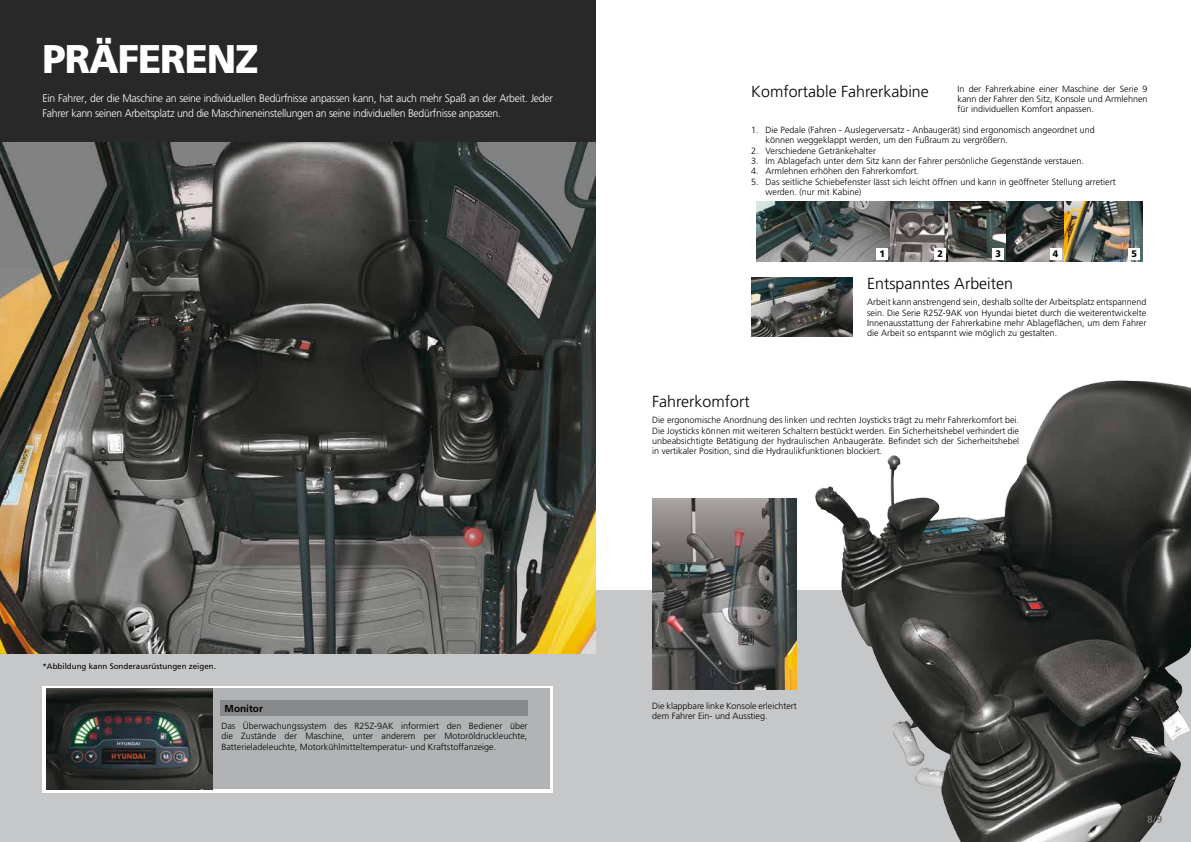
<style>
.page{position:relative;width:1191px;height:842px;background:#fff}
.page>*{position:absolute;margin:0;border:0;box-sizing:border-box;transform-origin:0 0}
.t1{font:900 40px "Frutiger LT Std";letter-spacing:-.025em;color:#fff;scale:.95 1}
.t2{font:300 16px "Frutiger LT Std";color:#000}
.t3{font:300 11px/15px "Frutiger LT Std";letter-spacing:-.025em;color:#fff;scale:.95 1}
.t4{font:700 10px "Frutiger LT Std";color:#000}
.t5{font:900 9.5px "Frutiger LT Std";color:#000;scale:.95 1}
.t6{font:300 9px/10.3px "Frutiger LT Std";color:#000;text-align:justify}
.t7{font:8px "Frutiger LT Std";color:#000}
</style>
<div class="page">
<div style="left:596px;top:591px;width:595px;height:251px;background:#c6c7c8"></div>
<img style="left:0;top:142px;width:595px;height:513px">
<div style="left:0;top:655px;width:595px;height:187px;background:#c6c7c8"></div>
<svg style="left:43px;top:686px;width:510px;height:106px;background:#e5e5e5"></svg>
<div style="left:56px;top:689px;width:493px;height:100px;background:#b1b3b4"></div>
<img style="left:813px;top:396px;width:369px;height:446px">
<img style="left:652px;top:499px;width:145px;height:191px">
<img style="left:46px;top:689px;width:166px;height:100px">
<img style="left:751px;top:277px;width:101px;height:59px">
<img style="left:756px;top:201px;width:135px;height:60px">
<svg style="left:891px;top:201px;width:57px;height:60px;background:#72706e"></svg>
<svg style="left:948px;top:201px;width:58px;height:60px;background:#4b4f4b"></svg>
<svg style="left:1006px;top:201px;width:58px;height:60px;background:#484c4a"></svg>
<img style="left:1064px;top:201px;width:78px;height:60px">
<div style="left:876px;top:248px;width:12px;height:11px;background:#fff"></div>
<div style="left:934px;top:248px;width:11px;height:11px;background:#fff"></div>
<div style="left:992px;top:248px;width:12px;height:11px;background:#fff"></div>
<div style="left:1050px;top:248px;width:11px;height:11px;background:#fff"></div>
<div style="left:1128px;top:248px;width:11px;height:11px;background:#fff"></div>
<svg style="left:1147px;top:816px;width:14px;height:7px"></svg>
<div style="left:0;top:0;width:595px;height:142px;background:#282829"></div>
<div style="left:220px;top:700px;width:308px;height:16px;background:#87888a"></div>
<h1 class="t1" style="left:43px;top:34px;width:229px">PRÄFERENZ</h1>
<p class="t3" style="left:43px;top:91px;width:539px">Ein Fahrer, der die Maschine an seine individuellen Bedürfnisse anpassen kann, hat auch mehr Spaß an der Arbeit. Jeder<br>Fahrer kann seinen Arbeitsplatz und die Maschineneinstellungen an seine individuellen Bedürfnisse anpassen.</p>
<p class="t7" style="left:43px;top:661px;width:175px">*Abbildung kann Sonderausrüstungen zeigen.</p>
<p class="t4" style="left:225px;top:703px;width:40px">Monitor</p>
<p class="t6" style="left:221px;top:721px;width:308px">Das Überwachungssystem des R25Z-9AK informiert den Bediener über die Zustände der Maschine, unter anderem per Motoröldruckleuchte, Batterieladeleuchte, Motorkühlmitteltemperatur- und Kraftstoffanzeige.</p>
<h2 class="t2" style="left:751px;top:82px;width:179px">Komfortable Fahrerkabine</h2>
<p class="t6" style="left:957px;top:83px;width:191px">In der Fahrerkabine einer Maschine der Serie 9 kann der Fahrer den Sitz, Konsole und Armlehnen für individuellen Komfort anpassen.</p>
<p class="t6" style="left:765px;top:125px;width:331px;text-indent:-14px">1. Die Pedale (Fahren - Auslegerversatz - Anbaugerät) sind ergonomisch angeordnet und können weggeklappt werden, um den Fußraum zu vergrößern.</p>
<p class="t6" style="left:751px;top:145px;width:126px">2. Verschiedene Getränkehalter</p>
<p class="t6" style="left:751px;top:156px;width:334px">3. Im Ablagefach unter dem Sitz kann der Fahrer persönliche Gegenstände verstauen.</p>
<p class="t6" style="left:751px;top:166px;width:170px">4. Armlehnen erhöhen den Fahrerkomfort.</p>
<p class="t6" style="left:765px;top:177px;width:352px;text-indent:-14px">5. Das seitliche Schiebefenster lässt sich leicht öffnen und kann in geöffneter Stellung arretiert werden. (nur mit Kabine)</p>
<p class="t5" style="left:879px;top:248px;width:7px">1</p>
<p class="t5" style="left:937px;top:248px;width:7px">2</p>
<p class="t5" style="left:995px;top:248px;width:7px">3</p>
<p class="t5" style="left:1053px;top:248px;width:7px">4</p>
<p class="t5" style="left:1131px;top:248px;width:7px">5</p>
<h2 class="t2" style="left:867px;top:275px;width:147px">Entspanntes Arbeiten</h2>
<p class="t6" style="left:867px;top:297px;width:281px">Arbeit kann anstrengend sein, deshalb sollte der Arbeitsplatz entspannend sein. Die Serie R25Z-9AK von Hyundai bietet durch die weiterentwickelte Innenausstattung der Fahrerkabine mehr Ablageflächen, um dem Fahrer die Arbeit so entspannt wie möglich zu gestalten.</p>
<h2 class="t2" style="left:652px;top:393px;width:99px">Fahrerkomfort</h2>
<p class="t6" style="left:652px;top:415px;width:368px">Die ergonomische Anordnung des linken und rechten Joysticks trägt zu mehr Fahrerkomfort bei.<br>Die Joysticks können mit weiteren Schaltern bestückt werden. Ein Sicherheitshebel verhindert die unbeabsichtigte Betätigung der hydraulischen Anbaugeräte. Befindet sich der Sicherheitshebel in vertikaler Position, sind die Hydraulikfunktionen blockiert.</p>
<p class="t6" style="left:652px;top:701px;width:146px">Die klappbare linke Konsole erleichtert dem Fahrer Ein- und Ausstieg.</p>
</div>
